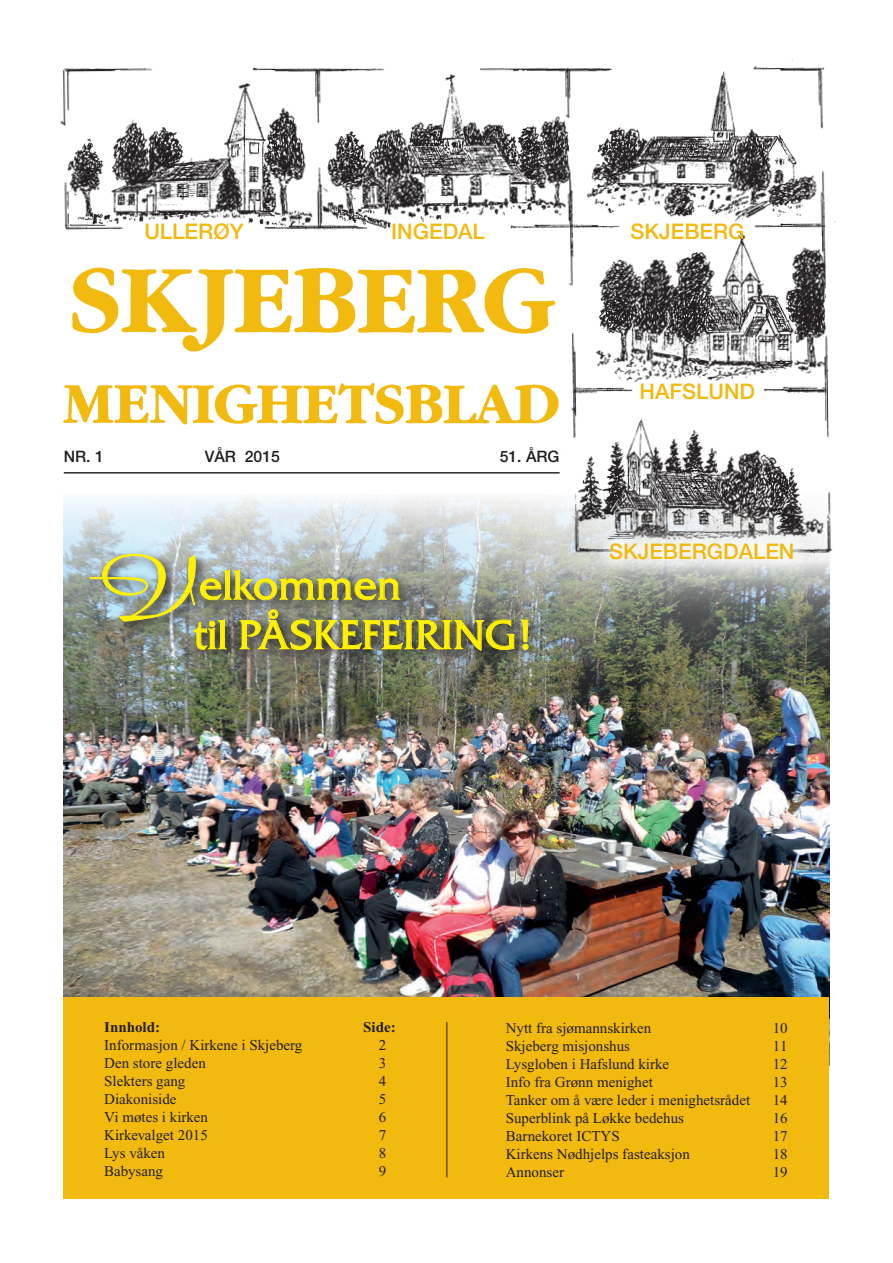
<style>
.page{position:relative;width:893px;height:1263px;background:#fff}
.page>*{position:absolute;margin:0;border:0;box-sizing:border-box;transform-origin:0 0}
.t1{font:40.5px/49.5px "Friz Qua";color:#fff101}
.t2{font:500 21.45px "Helvetica Neue LT";color:#f2b90f}
.t3{font:500 15.75px "Helvetica Neue LT";color:#231f20}
.Times_10_12{font:15px "Times New Roman";color:#231f20}
.Times_10_12-2{font:700 15px "Times New Roman";color:#231f20}
.s1{font-family:"Boulevard";font-size:85.05px}
</style>
<div class="page">
<img style="left:64px;top:570px;width:765px;height:427px">
<svg style="left:541px;top:570px;width:289px;height:51px;background:#888e85"></svg>
<img style="left:60px;top:59px;width:776px;height:511px">
<img style="left:60px;top:247px;width:504px;height:190px">
<hr style="left:64px;top:472px;width:496px;height:1px;background:#231f20">
<div style="left:64px;top:997px;width:765px;height:202px;background:#f2b90f"></div>
<img style="left:86px;top:549px;width:455px;height:113px">
<img style="left:89px;top:554px;width:440px;height:97px">
<div style="left:590px;top:523px;width:223px;height:56px;background:#fff;opacity:.75"></div>
<hr style="left:446px;top:1022px;width:1px;height:155px;background:#231f20">
<p class="t2" style="left:144px;top:218px;width:101px">ULLERØY</p>
<p class="t2" style="left:391px;top:218px;width:95px">INGEDAL</p>
<p class="t2" style="left:631px;top:218px;width:115px">SKJEBERG</p>
<p class="t3" style="left:64px;top:447px;width:42px">NR. 1</p>
<p class="t3" style="left:205px;top:447px;width:77px">VÅR 2015</p>
<p class="t3" style="left:500px;top:447px;width:61px">51. ÅRG</p>
<p class="t1" style="left:193px;top:560px;width:343px;text-indent:-108px"><span class="s1">V</span> elkommen<br>til PÅSKEFEIRING!</p>
<p class="t2" style="left:640px;top:379px;width:117px">HAFSLUND</p>
<p class="t2" style="left:609px;top:538px;width:187px">SKJEBERGDALEN</p>
<p class="Times_10_12-2" style="left:104px;top:1019px;width:57px">Innhold:</p>
<p class="Times_10_12-2" style="left:363px;top:1019px;width:34px">Side:</p>
<p class="Times_10_12" style="left:104px;top:1037px;width:200px">Informasjon / Kirkene i Skjeberg</p>
<p class="Times_10_12" style="left:379px;top:1037px;width:9px">2</p>
<p class="Times_10_12" style="left:104px;top:1055px;width:103px">Den store gleden</p>
<p class="Times_10_12" style="left:379px;top:1055px;width:9px">3</p>
<p class="Times_10_12" style="left:104px;top:1073px;width:83px">Slekters gang</p>
<p class="Times_10_12" style="left:379px;top:1073px;width:9px">4</p>
<p class="Times_10_12" style="left:104px;top:1091px;width:74px">Diakoniside</p>
<p class="Times_10_12" style="left:379px;top:1091px;width:9px">5</p>
<p class="Times_10_12" style="left:104px;top:1109px;width:105px">Vi møtes i kirken</p>
<p class="Times_10_12" style="left:379px;top:1109px;width:9px">6</p>
<p class="Times_10_12" style="left:104px;top:1127px;width:105px">Kirkevalget 2015</p>
<p class="Times_10_12" style="left:379px;top:1127px;width:9px">7</p>
<p class="Times_10_12" style="left:104px;top:1145px;width:62px">Lys våken</p>
<p class="Times_10_12" style="left:379px;top:1145px;width:9px">8</p>
<p class="Times_10_12" style="left:104px;top:1163px;width:60px">Babysang</p>
<p class="Times_10_12" style="left:379px;top:1163px;width:9px">9</p>
<p class="Times_10_12" style="left:506px;top:1019px;width:147px">Nytt fra sjømannskirken</p>
<p class="Times_10_12" style="left:773px;top:1019px;width:16px">10</p>
<p class="Times_10_12" style="left:506px;top:1037px;width:126px">Skjeberg misjonshus</p>
<p class="Times_10_12" style="left:773px;top:1037px;width:16px">11</p>
<p class="Times_10_12" style="left:506px;top:1055px;width:165px">Lysgloben i Hafslund kirke</p>
<p class="Times_10_12" style="left:773px;top:1055px;width:16px">12</p>
<p class="Times_10_12" style="left:506px;top:1073px;width:149px">Info fra Grønn menighet</p>
<p class="Times_10_12" style="left:773px;top:1073px;width:16px">13</p>
<p class="Times_10_12" style="left:506px;top:1091px;width:246px">Tanker om å være leder i menighetsrådet</p>
<p class="Times_10_12" style="left:773px;top:1091px;width:16px">14</p>
<p class="Times_10_12" style="left:506px;top:1109px;width:180px">Superblink på Løkke bedehus</p>
<p class="Times_10_12" style="left:773px;top:1109px;width:16px">16</p>
<p class="Times_10_12" style="left:506px;top:1127px;width:115px">Barnekoret ICTYS</p>
<p class="Times_10_12" style="left:773px;top:1127px;width:16px">17</p>
<p class="Times_10_12" style="left:506px;top:1145px;width:186px">Kirkens Nødhjelps fasteaksjon</p>
<p class="Times_10_12" style="left:773px;top:1145px;width:16px">18</p>
<p class="Times_10_12" style="left:506px;top:1163px;width:60px">Annonser</p>
<p class="Times_10_12" style="left:773px;top:1163px;width:16px">19</p>
</div>
